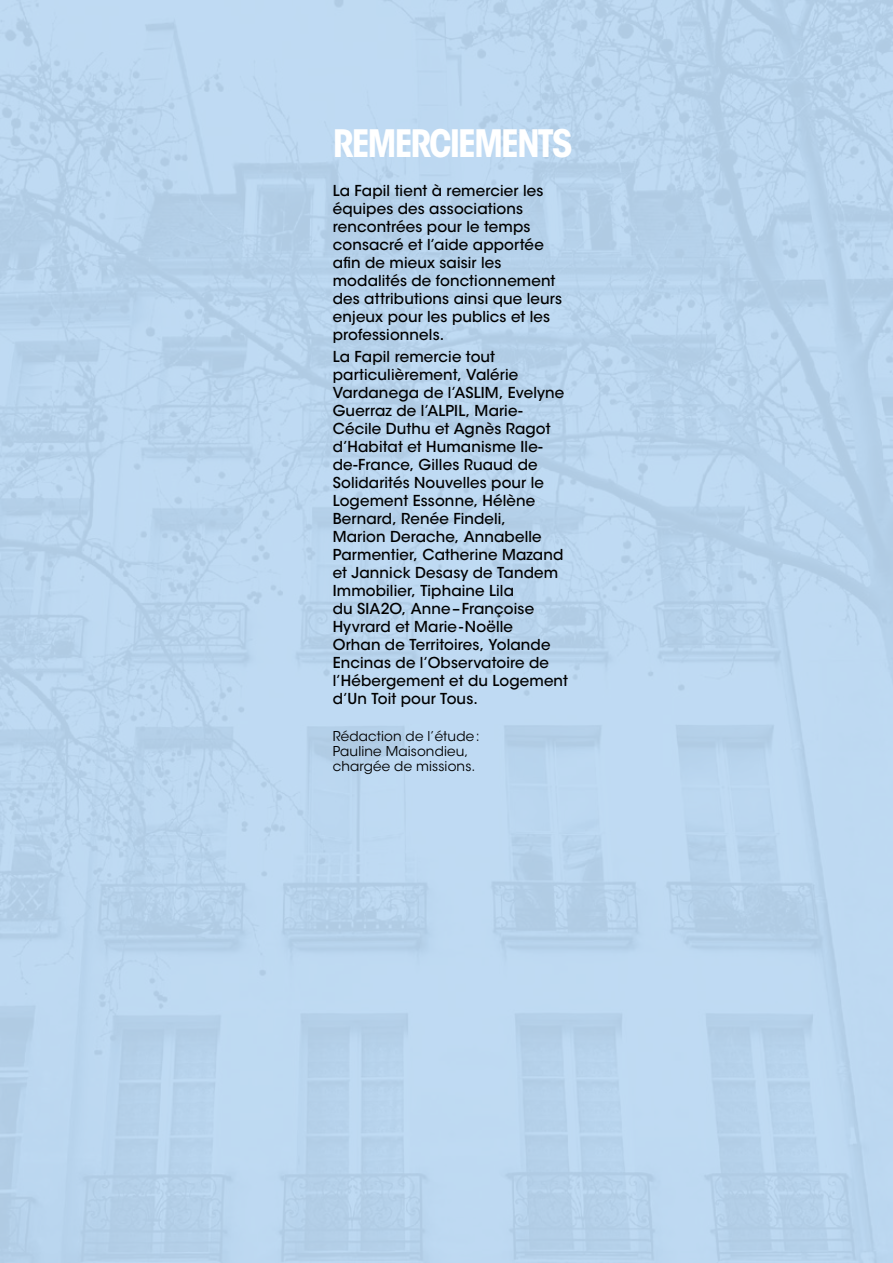
<style>
.page{position:relative;width:893px;height:1263px;background:#fff}
.page>*{position:absolute;margin:0;border:0;box-sizing:border-box;transform-origin:0 0}
.t1{font:700 condensed 37.5px "ITC Avant Garde Std";letter-spacing:-.065em;color:#fff}
.t2{font:500 15px/18px "ITC Avant Garde Std";letter-spacing:.01em;color:#000}
.t3{font:13.5px/15px "ITC Avant Garde Std";letter-spacing:.01em;color:#000}
</style>
<div class="page">
<h1 class="t1" style="left:333px;top:119px;width:242px">REMERCIEMENTS</h1>
<p class="t2" style="left:333px;top:182px;width:231px">La Fapil tient à remercier les équipes des associations rencontrées pour le temps consacré et l’aide apportée afin de mieux saisir les modalités de fonctionnement des attributions ainsi que leurs enjeux pour les publics et les professionnels.</p>
<p class="t2" style="left:333px;top:348px;width:237px">La Fapil remercie tout particulièrement, Valérie<br>Vardanega de l’ASLIM, Evelyne<br>Guerraz de l’ALPIL, Marie-<br>Cécile Duthu et Agnès Ragot d’Habitat et Humanisme Ile&shy;de-France, Gilles Ruaud de<br>Solidarités Nouvelles pour le<br>Logement Essonne, Hélène<br>Bernard, Renée Findeli,<br>Marion Derache, Annabelle<br>Parmentier, Catherine Mazand et Jannick Desasy de Tandem<br>Immobilier, Tiphaine Lila<br>du SIA2O, Anne– Françoise<br>Hyvrard et Marie-Noëlle<br>Orhan de Territoires, Yolande<br>Encinas de l’Observatoire de l’Hébergement et du Logement d’Un Toit pour Tous.</p>
<p class="t3" style="left:333px;top:728px;width:149px">Rédaction de l’étude:<br>Pauline Maisondieu, chargée de missions.</p>
</div>
